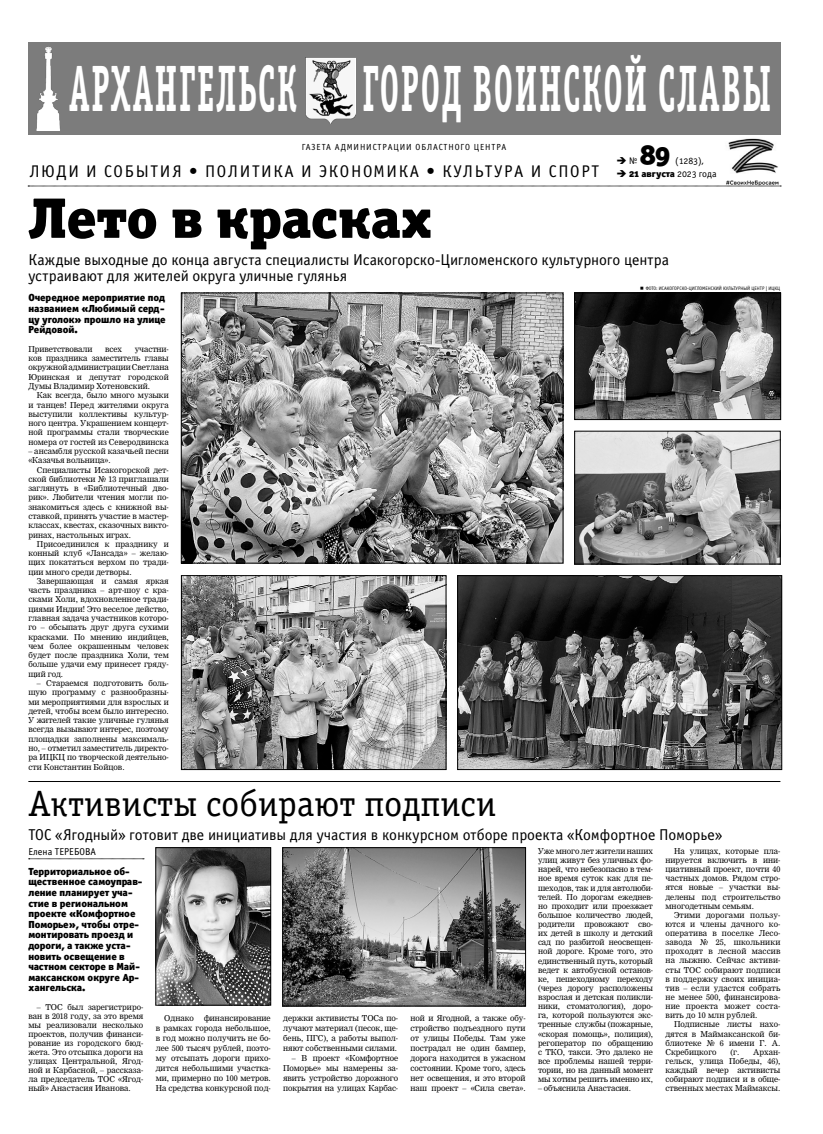
<style>
.page{position:relative;width:823px;height:1134px;background:#fff}
.page>*{position:absolute;margin:0;border:0;box-sizing:border-box;transform-origin:0 0}
.t1{font:65.8px "Officina Serif Bold C";letter-spacing:.05em;color:#fff;scale:.5 1}
.t2{font:57.2px "Officina Serif Black OSC";color:#000}
.t3{font:36.8px "Officina Serif Book OSC";color:#000}
.t4{font:27.8px "Officina Sans Black OSC";color:#000}
.t5{font:16.9px "Officina Sans Book C";letter-spacing:.1em;color:#000}
.t6{font:15.8px/15.8px "Officina Sans Book OSC";letter-spacing:-.005em;color:#000}
.t7{font:10.3px/10.6px "Officina Sans Black C";color:#000}
.t8{font:10px "Officina Sans Book OSC";color:#000}
.t9{font:9.6px "Officina Sans Black OSC";letter-spacing:-.005em;color:#000}
.t10{font:9.6px "Officina Sans Book OSC";color:#000}
.t11{font:8.8px "Officina Sans Book C";letter-spacing:.1em;color:#000}
.t12{font:8px/9.1px "Nimrod Cyr";color:#000;text-align:justify}
.t13{font:5px "Officina Sans Book OSC";color:#000}
.s1{font-family:"Officina Sans Book OSC"}
</style>
<div class="page">
<svg style="left:29px;top:858px;width:115px;height:1px"></svg>
<img style="left:724px;top:138px;width:56px;height:48px">
<div style="left:28px;top:43px;width:751px;height:92px;background:#7c7c7c"></div>
<img style="left:305px;top:58px;width:50px;height:65px">
<svg style="left:28px;top:186px;width:752px;height:1px"></svg>
<img style="left:36px;top:46px;width:24px;height:84px">
<img style="left:576px;top:295px;width:202px;height:123px">
<div style="left:574px;top:293px;width:206px;height:127px;border:1px solid #000"></div>
<img style="left:576px;top:433px;width:202px;height:129px">
<div style="left:574px;top:431px;width:206px;height:133px;border:1px solid #000"></div>
<img style="left:459px;top:577px;width:320px;height:191px">
<div style="left:457px;top:575px;width:324px;height:195px;border:1px solid #000"></div>
<img style="left:183px;top:577px;width:261px;height:191px">
<div style="left:181px;top:575px;width:265px;height:195px;border:1px solid #000"></div>
<img style="left:157px;top:849px;width:112px;height:154px">
<div style="left:155px;top:847px;width:116px;height:158px;border:1px solid #000"></div>
<img style="left:284px;top:849px;width:239px;height:155px">
<div style="left:282px;top:847px;width:243px;height:159px;border:1px solid #000"></div>
<img style="left:183px;top:295px;width:378px;height:266px">
<div style="left:181px;top:293px;width:382px;height:270px;border:1px solid #000"></div>
<hr style="left:28px;top:781px;width:752px;height:1px;background:#000">
<h1 class="t1" style="left:69px;top:51px;width:1403px">Архангельск город воинской славы</h1>
<p class="t10" style="left:629px;top:156px;width:10px">№</p>
<p class="t11" style="left:301px;top:142px;width:206px">газета администрации областного центра</p>
<h3 class="t4" style="left:639px;top:137px;width:32px">89</h3>
<p class="t10" style="left:674px;top:156px;width:30px">(1283),</p>
<h3 class="t5" style="left:30px;top:162px;width:571px">люди и события • Политика и экономика • культура и спорт</h3>
<p class="t9" style="left:628px;top:168px;width:89px">21 августа <span class="s1">2023 года</span></p>
<h2 class="t2" style="left:28px;top:182px;width:405px">Лето в красках</h2>
<h3 class="t6" style="left:28px;top:252px;width:641px">Каждые выходные до конца августа специалисты Исакогорско-Цигломенского культурного центра устраивают для жителей округа уличные гулянья</h3>
<p class="t13" style="left:645px;top:286px;width:136px">Фото: Исакогорско-Ци гломенски й культурный центр | ИЦКЦ</p>
<p class="t7" style="left:28px;top:292px;width:139px">Очередное мероприятие под названием «Любимый серд&shy;цу уголок» прошло на улице<br>Рейдовой.</p>
<p class="t12" style="left:28px;top:344px;width:66px">Приветствовали</p>
<p class="t12" style="left:105px;top:344px;width:18px">всех</p>
<p class="t12" style="left:28px;top:344px;width:142px;text-indent:106px">участни&shy;ков праздника заместитель главы окружной администрации Светлана Юринская и депутат городской Думы Владимир Хотеновский.</p>
<p class="t12" style="left:28px;top:391px;width:142px;text-indent:9px">Как всегда, было много музыки и танцев! Перед жителями округа выступили коллективы культур&shy;ного центра. Украшением концерт&shy;ной программы стали творческие номера от гостей из Северодвинска</p>
<p class="t12" style="left:28px;top:446px;width:142px">– ансамбля русской казачьей песни «Казачья вольница».</p>
<p class="t12" style="left:28px;top:465px;width:142px;text-indent:9px">Специалисты Исакогорской дет&shy;ской библиотеки № 13 приглашали заглянуть в «Библиотечный дво&shy;рик». Любители чтения могли по&shy;знакомиться здесь с книжной вы&shy;ставкой, принять участие в мастер&shy;классах, квестах, сказочных викто&shy;ринах, настольных играх.</p>
<p class="t12" style="left:28px;top:539px;width:142px;text-indent:9px">Присоединился к празднику и конный клуб «Лансада» – желаю&shy;щих покататься верхом по тради&shy;ции много среди детворы.</p>
<p class="t12" style="left:28px;top:576px;width:142px;text-indent:9px">Завершающая и самая яркая часть праздника – арт-шоу с кра&shy;сками Холи, вдохновленное тради&shy;циями Индии! Это веселое действо, главная задача участников которо&shy;го – обсыпать друг друга сухими красками. По мнению индийцев, чем более окрашенным человек будет после праздника Холи, тем больше удачи ему принесет гряду&shy;щий год.</p>
<p class="t12" style="left:28px;top:678px;width:142px;text-indent:9px">– Стараемся подготовить боль&shy;шую программу с разнообразны&shy;ми мероприятиями для взрослых и детей, чтобы всем было интересно.<br>У жителей такие уличные гулянья всегда вызывают интерес, поэтому площадки заполнены максималь&shy;но, – отметил заместитель директо&shy;ра ИЦКЦ по творческой деятельно&shy;сти Константин Бойцов.</p>
<h3 class="t3" style="left:28px;top:784px;width:469px">Активисты собирают подписи</h3>
<h3 class="t6" style="left:28px;top:827px;width:695px">ТОС «Ягодный» готовит две инициативы для участия в конкурсном отборе проекта «Комфортное Поморье»</h3>
<p class="t8" style="left:28px;top:846px;width:69px">Елена Теребова</p>
<p class="t7" style="left:28px;top:866px;width:115px">Территориальное об&shy;щественное самоуправ&shy;ление планирует уча&shy;стие в региональном проекте «Комфортное<br>Поморье», чтобы отре&shy;монтировать проезд и дороги, а также уста&shy;новить освещение в частном секторе в Май&shy;максанском округе Ар&shy;хангельска.</p>
<p class="t12" style="left:28px;top:1002px;width:116px;text-indent:9px">– ТОС был зарегистриро&shy;ван в 2018 году, за это время мы реализовали несколько проектов, получив финанси&shy;рование из городского бюд&shy;жета. Это отсыпка дороги на улицах Центральной, Ягод&shy;ной и Карбасной, – рассказа&shy;ла председатель ТОС «Ягод&shy;ный» Анастасия Иванова.</p>
<p class="t12" style="left:156px;top:1013px;width:116px;line-height:10.1px;text-indent:9px">Однако финансирование в рамках города небольшое, в год можно получить не бо&shy;лее 500 тысяч рублей, поэто&shy;му отсыпать дороги прихо&shy;дится небольшими участка&shy;ми, примерно по 100 метров.<br>На средства конкурсной под-</p>
<p class="t12" style="left:283px;top:1013px;width:116px;line-height:10.1px">держки активисты ТОСа по&shy;лучают материал (песок, ще&shy;бень, ПГС), а работы выпол&shy;няют собственными силами.</p>
<p class="t12" style="left:283px;top:1053px;width:116px;line-height:10.1px;text-indent:9px">– В проект «Комфортное Поморье» мы намерены за&shy;явить устройство дорожного покрытия на улицах Карбас-</p>
<p class="t12" style="left:410px;top:1013px;width:116px;line-height:10.1px">ной и Ягодной, а также обу&shy;стройство подъездного пути от улицы Победы. Там уже пострадал не один бампер, дорога находится в ужасном состоянии. Кроме того, здесь нет освещения, и это второй наш проект – «Сила света».</p>
<p class="t12" style="left:537px;top:846px;width:116px">Уже много лет жители наших улиц живут без уличных фо&shy;нарей, что небезопасно в тем&shy;ное время суток как для пе&shy;шеходов, так и для автолюби&shy;телей. По дорогам ежеднев&shy;но проходит или проезжает большое количество людей, родители провожают сво&shy;их детей в школу и детский сад по разбитой неосвещен&shy;ной дороге. Кроме того, это единственный путь, который ведет к автобусной останов&shy;ке, пешеходному переходу (через дорогу расположены взрослая и детская поликли&shy;ники, стоматология), доро&shy;га, которой пользуются экс&shy;тренные службы (пожарные, «скорая помощь», полиция), регоператор по обращению с ТКО, такси. Это далеко не все проблемы нашей терри&shy;тории, но на данный момент мы хотим решить именно их,</p>
<p class="t12" style="left:537px;top:1084px;width:94px">– объяснила Анастасия.</p>
<p class="t12" style="left:665px;top:846px;width:116px;text-indent:9px">На улицах, которые пла&shy;нируется включить в ини&shy;циативный проект, почти 40 частных домов. Рядом стро&shy;ятся новые – участки вы&shy;делены под строительство многодетным семьям.</p>
<p class="t12" style="left:665px;top:910px;width:116px;text-indent:9px">Этими дорогами пользу&shy;ются и члены дачного ко&shy;оператива в поселке Лесо&shy;завода № 25, школьники проходят в лесной массив на лыжню. Сейчас активи&shy;сты ТОС собирают подписи в поддержку своих инициа&shy;тив – если удастся собрать не менее 500, финансирова&shy;ние проекта может соста&shy;вить до 10 млн рублей.</p>
<p class="t12" style="left:665px;top:1020px;width:116px;text-indent:9px">Подписные листы нахо&shy;дятся в Маймаксанской би&shy;блиотеке № 6 имени Г. А.<br>Скребицкого</p>
<p class="t12" style="left:665px;top:1047px;width:116px;text-indent:65px">(г. Архан&shy;гельск, улица Победы, 46), каждый вечер активисты собирают подписи и в обще&shy;ственных местах Маймаксы.</p>
</div>
